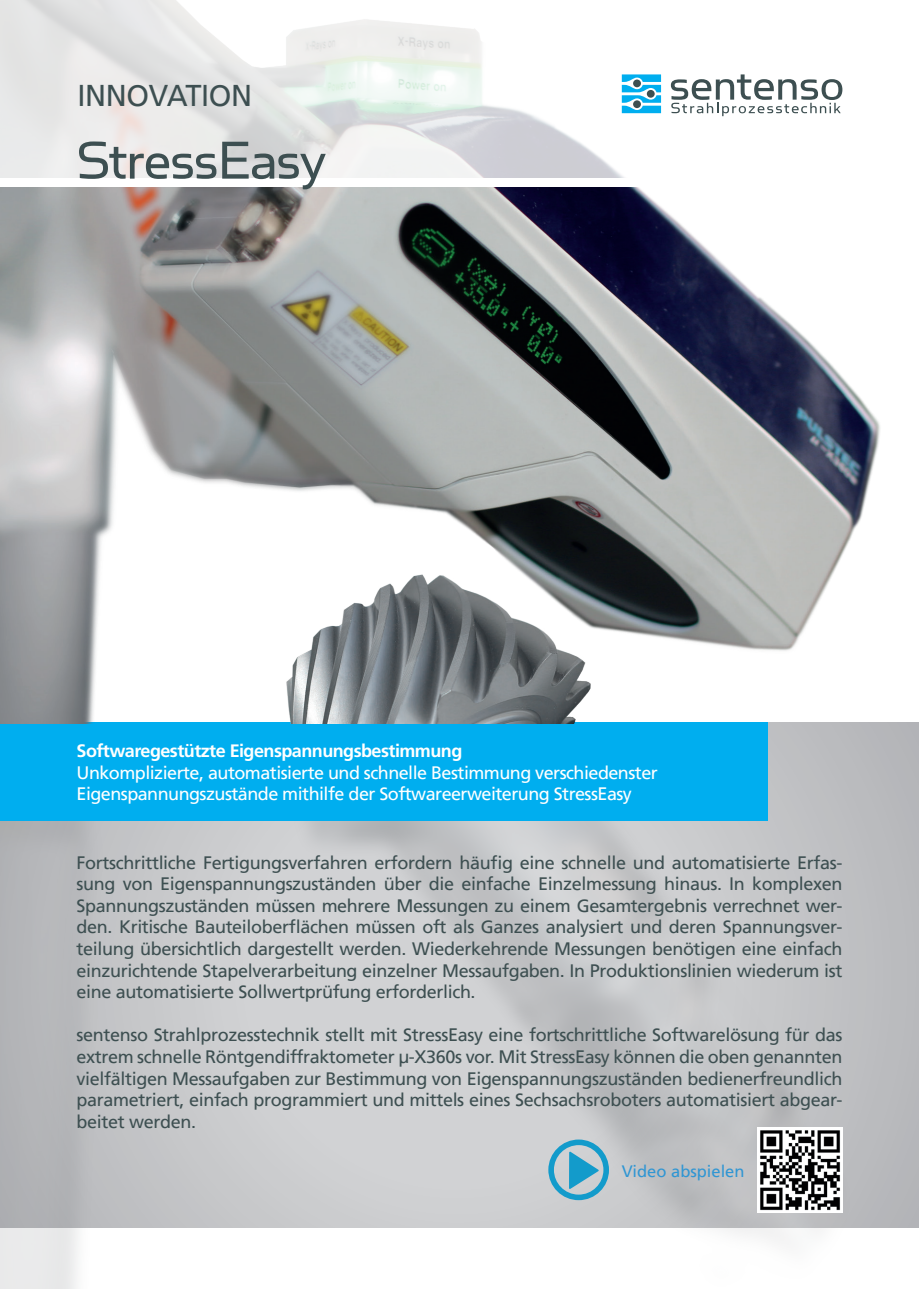
<style>
.page{position:relative;width:919px;height:1289px;background:#fff}
.page>*{position:absolute;margin:0;border:0;box-sizing:border-box;transform-origin:0 0}
.t1{font:60px "Simian Text Orangutan";letter-spacing:-.01em;color:#3d4f51}
.t2{font:30px "Frutiger LT";letter-spacing:-.01em;color:#3d4f51}
.t3{font:18px/21.6px "Frutiger LT";letter-spacing:-.02em;color:#3d4f51;text-align:justify}
.t4{font:18px/21.6px "Frutiger LT";letter-spacing:-.03em;color:#fff}
.t5{font:700 18px "Frutiger LT Std";letter-spacing:-.03em;color:#fff}
.t6{font:16.5px "Frutiger LT";color:#3096d3}
</style>
<div class="page">
<img style="left:0;top:0;width:918px;height:1288px">
<div style="left:0;top:722px;width:767px;height:99px;background:#00aeef"></div>
<div style="left:0;top:179px;width:918px;height:8px;background:#fff"></div>
<svg style="left:548px;top:1139px;width:61px;height:61px;background:#80b9ce"></svg>
<img style="left:0;top:187px;width:918px;height:536px">
<img style="left:757px;top:1127px;width:85px;height:85px">
<svg style="left:621px;top:74px;width:40px;height:39px"></svg>
<div style="left:646px;top:90px;width:8px;height:8px;background:#3d4f51;border-radius:50%"></div>
<div style="left:633px;top:79px;width:8px;height:8px;background:#3d4f51;border-radius:50%"></div>
<div style="left:633px;top:100px;width:8px;height:8px;background:#3d4f51;border-radius:50%"></div>
<svg style="left:670px;top:74px;width:172px;height:42px"></svg>
<h2 class="t2" style="left:77px;top:78px;width:176px">INNOVATION</h2>
<h1 class="t1" style="left:77px;top:127px;width:251px">StressEasy</h1>
<p class="t5" style="left:77px;top:740px;width:387px">Softwaregestützte Eigenspannungsbestimmung</p>
<p class="t4" style="left:77px;top:761px;width:582px">Unkomplizierte, automatisierte und schnelle Bestimmung verschiedenster<br>Eigenspannungszustände mithilfe der Softwareerweiterung StressEasy</p>
<p class="t3" style="left:77px;top:851px;width:767px">Fortschrittliche Fertigungsverfahren erfordern häufig eine schnelle und automatisierte Erfas&shy;sung von Eigenspannungszuständen über die einfache Einzelmessung hinaus. In komplexen Spannungszuständen müssen mehrere Messungen zu einem Gesamtergebnis verrechnet wer&shy;den. Kritische Bauteiloberflächen müssen oft als Ganzes analysiert und deren Spannungsver&shy;teilung übersichtlich dargestellt werden. Wiederkehrende Messungen benötigen eine einfach einzurichtende Stapelverarbeitung einzelner Messaufgaben. In Produktionslinien wiederum ist eine automatisierte Sollwertprüfung erforderlich.</p>
<p class="t3" style="left:77px;top:1024px;width:767px">sentenso Strahlprozesstechnik stellt mit StressEasy eine fortschrittliche Softwarelösung für das extrem schnelle Röntgendiffraktometer µ-X360s vor. Mit StressEasy können die oben genannten vielfältigen Messaufgaben zur Bestimmung von Eigenspannungszuständen bedienerfreundlich parametriert, einfach programmiert und mittels eines Sechsachsroboters automatisiert abgear&shy;beitet werden.</p>
<p class="t6" style="left:622px;top:1161px;width:124px">Video abspielen</p>
</div>
